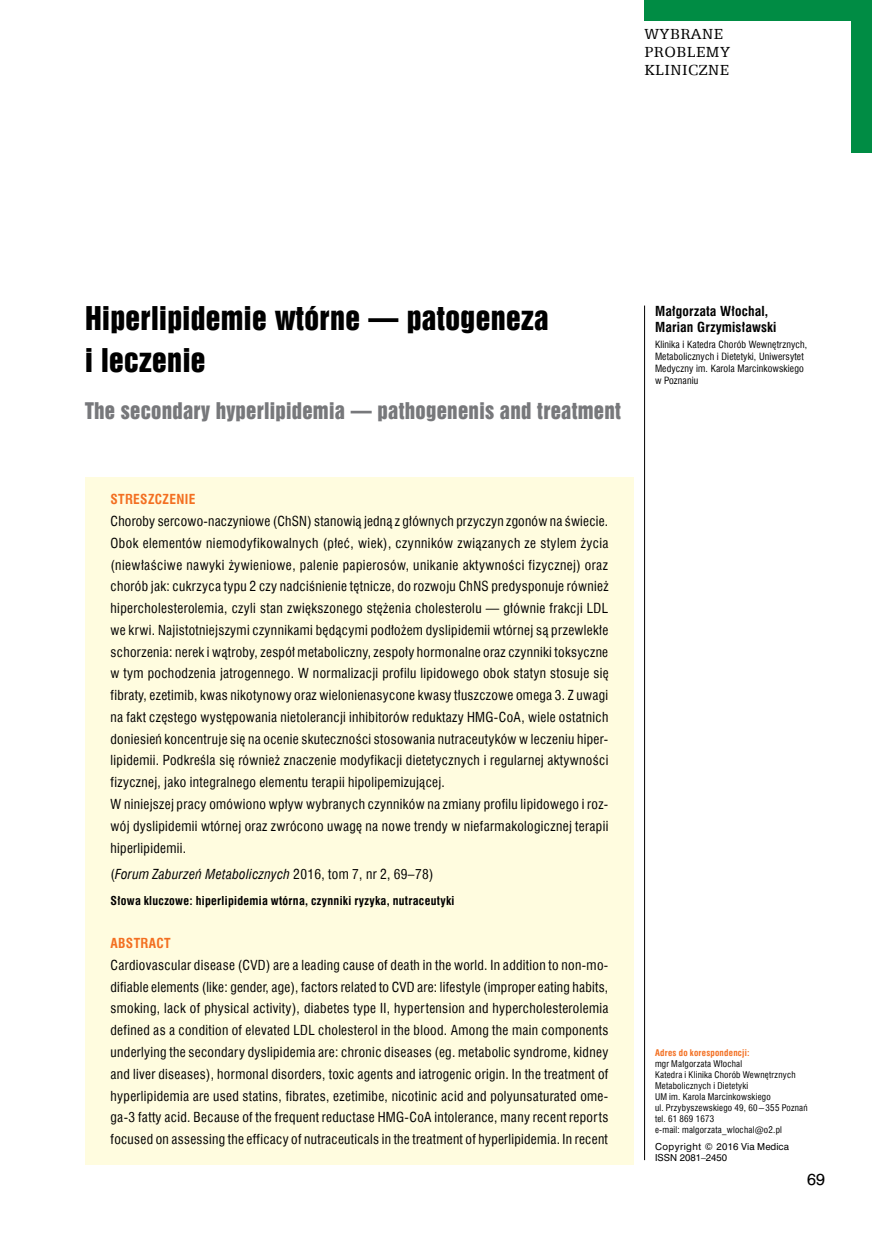
<style>
.page{position:relative;width:872px;height:1234px;background:#fff}
.page>*{position:absolute;margin:0;border:0;box-sizing:border-box;transform-origin:0 0}
.t1{font:30px/42px "Swis 921 EU";letter-spacing:.01em;color:#000}
.t2{font:21px "Swis 921 EU";letter-spacing:.015em;color:#77787b}
.t3{font:16.5px/18px "Egyptian 505 EU";letter-spacing:.03em;color:#000}
.t4{font:15px "Swis 721 PL";color:#000}
.t5{font:13.5px/21.8px "Swis 721 Cn EU";letter-spacing:.025em;color:#000}
.t6{font:italic 13.5px "Swis 721 Cn EU";letter-spacing:.025em;color:#000}
.t7{font:700 13.5px/16.5px "Swis 721 Cn EU";letter-spacing:.01em;color:#000}
.t8{font:700 13.5px "Swis 721 Cn EU";letter-spacing:.025em;color:#f36f21}
.t9{font:700 12px "Swis 721 Cn EU";letter-spacing:.025em;color:#000}
.t10{font:9.75px/11.9px "Swis 721 Cn EU";letter-spacing:.01em;color:#000}
.t11{font:9px/11.1px "Swis 721 Cn EU";letter-spacing:.025em;color:#000}
.t12{font:9px/10.8px "Swis 721 PL";color:#000}
.t13{font:700 9px "Swis 721 Cn EU";letter-spacing:.025em;color:#f36f21}
.s1{font-style:normal}
</style>
<div class="page">
<hr style="left:644px;top:305px;width:1px;height:854px;background:#000">
<div style="left:644px;top:0;width:228px;height:21px;background:#008c44"></div>
<div style="left:850px;top:0;width:22px;height:153px;background:#008c44"></div>
<div style="left:85px;top:477px;width:549px;height:687px;background:#fffcdf"></div>
<p class="t3" style="left:644px;top:25px;width:87px">WYBRANE<br>PROBLEMY<br>KLINICZNE</p>
<h1 class="t1" style="left:85px;top:296px;width:465px">Hiperlipidemie wtórne — patogeneza i leczenie</h1>
<h2 class="t2" style="left:85px;top:396px;width:537px">The secondary hyperlipidemia — pathogenenis and treatment</h2>
<p class="t8" style="left:111px;top:491px;width:86px">Streszczenie</p>
<p class="t5" style="left:111px;top:510px;width:499px">Choroby sercowo-naczyniowe (ChSN) stanowią jedną z głównych przyczyn zgonów na świecie.<br>Obok elementów niemodyfikowalnych (płeć, wiek), czynników związanych ze stylem życia (niewłaściwe nawyki żywieniowe, palenie papierosów, unikanie aktywności fizycznej) oraz chorób jak: cukrzyca typu 2 czy nadciśnienie tętnicze, do rozwoju ChNS predysponuje również hipercholesterolemia, czyli stan zwiększonego stężenia cholesterolu — głównie frakcji LDL we krwi. Najistotniejszymi czynnikami będącymi podłożem dyslipidemii wtórnej są przewlekłe schorzenia: nerek i wątroby, zespół metaboliczny, zespoły hormonalne oraz czynniki toksyczne w tym pochodzenia jatrogennego. W normalizacji profilu lipidowego obok statyn stosuje się fibraty, ezetimib, kwas nikotynowy oraz wielonienasycone kwasy tłuszczowe omega 3. Z uwagi na fakt częstego występowania nietolerancji inhibitorów reduktazy HMG-CoA, wiele ostatnich doniesień koncentruje się na ocenie skuteczności stosowania nutraceutyków w leczeniu hiper&shy;lipidemii. Podkreśla się również znaczenie modyfikacji dietetycznych i regularnej aktywności fizycznej, jako integralnego elementu terapii hipolipemizującej.<br>W niniejszej pracy omówiono wpływ wybranych czynników na zmiany profilu lipidowego i roz&shy;wój dyslipidemii wtórnej oraz zwrócono uwagę na nowe trendy w niefarmakologicznej terapii hiperlipidemii.</p>
<p class="t6" style="left:111px;top:865px;width:324px"><span class="s1">(</span>Forum Zaburzeń Metabolicznych <span class="s1">2016, tom 7, nr 2, 69–78)</span></p>
<p class="t9" style="left:111px;top:892px;width:345px">Słowa kluczowe: hiperlipidemia wtórna, czynniki ryzyka, nutraceutyki</p>
<p class="t8" style="left:111px;top:934px;width:62px">Abstract</p>
<p class="t5" style="left:111px;top:953px;width:499px;text-align:justify">Cardiovascular disease (CVD) are a leading cause of death in the world. In addition to non-mo&shy;difiable elements (like: gender, age), factors related to CVD are: lifestyle (improper eating habits, smoking, lack of physical activity), diabetes type II, hypertension and hypercholesterolemia defined as a condition of elevated LDL cholesterol in the blood. Among the main components underlying the secondary dyslipidemia are: chronic diseases (eg. metabolic syndrome, kidney and liver diseases), hormonal disorders, toxic agents and iatrogenic origin. In the treatment of hyperlipidemia are used statins, fibrates, ezetimibe, nicotinic acid and polyunsaturated ome&shy;ga-3 fatty acid. Because of the frequent reductase HMG-CoA intolerance, many recent reports focused on assessing the efficacy of nutraceuticals in the treatment of hyperlipidemia. In recent</p>
<p class="t7" style="left:655px;top:303px;width:123px">Małgorzata Włochal,<br>Marian Grzymisławski</p>
<p class="t10" style="left:655px;top:339px;width:154px">Klinika i Katedra Chorób Wewnętrznych,<br>Metabolicznych i Dietetyki, Uniwersytet<br>Medyczny im. Karola Marcinkowskiego w Poznaniu</p>
<p class="t13" style="left:655px;top:1046px;width:96px">Adres do korespondencji:</p>
<p class="t11" style="left:655px;top:1057px;width:154px">mgr Małgorzata Włochal<br>Katedra i Klinika Chorób Wewnętrznych<br>Metabolicznych i Dietetyki<br>UM im. Karola Marcinkowskiego<br>ul. Przybyszewskiego 49, 60−355 Poznań tel. 61 869 1673<br>e-mail: malgorzata_wlochal@o2.pl</p>
<p class="t12" style="left:655px;top:1141px;width:135px">Copyright © 2016 Via Medica<br>ISSN 2081–2450</p>
<p class="t4" style="left:807px;top:1169px;width:19px">69</p>
</div>
